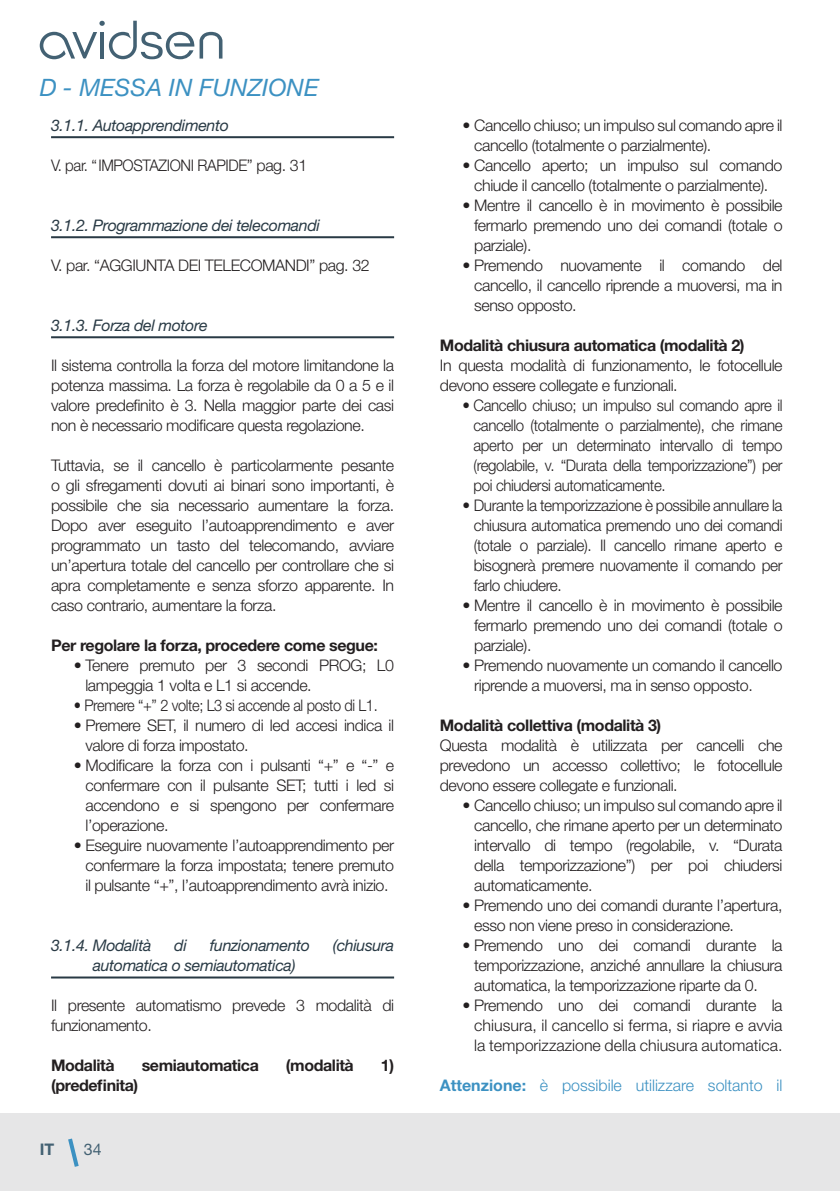
<style>
.page{position:relative;width:840px;height:1191px;background:#fff}
.page>*{position:absolute;margin:0;border:0;box-sizing:border-box;transform-origin:0 0}
.t1{font:italic 24px "Helvetica Neue LT Std";color:#3c91c2}
.t2{font:300 16px/20px "Helvetica Neue LT Std";letter-spacing:-.025em;color:#231f20;text-align:justify}
.t3{font:300 16px/20px "Helvetica Neue LT Std";letter-spacing:-.025em;color:#231f20;text-align:justify;scale:.94 1}
.t4{font:300 16px/20px "Helvetica Neue LT Std";letter-spacing:-.025em;color:#231f20;text-align:justify;scale:.96 1}
.t5{font:700 16px "Helvetica Neue LT Std";letter-spacing:-.025em;color:#231f20}
.t6{font:italic 16px "Helvetica Neue LT Std";letter-spacing:-.025em;color:#293a45}
.t7{font:300 16px "Helvetica Neue LT Std";letter-spacing:-.025em;color:#231f20;scale:.91 1}
.t8{font:300 16px "Helvetica Neue LT Std";color:#3c91c2}
.t9{font:700 16px "Helvetica Neue LT Std";color:#436173}
.t10{font:16px "Helvetica Neue LT Std";color:#436173}
.s1{font-weight:700}
</style>
<div class="page">
<div style="left:0;top:1113px;width:839px;height:78px;background:#e6e6e7"></div>
<svg style="left:68px;top:1138px;width:11px;height:29px"></svg>
<svg style="left:40px;top:21px;width:182px;height:38px"></svg>
<hr style="left:51px;top:136px;width:343px;height:2px;background:#293a45">
<hr style="left:51px;top:236px;width:343px;height:2px;background:#293a45">
<hr style="left:51px;top:336px;width:343px;height:2px;background:#293a45">
<hr style="left:51px;top:976px;width:343px;height:2px;background:#293a45">
<h1 class="t1" style="left:40px;top:73px;width:280px">D - MESSA IN FUNZIONE</h1>
<p class="t6" style="left:51px;top:115px;width:179px">3.1.1. Autoapprendimento</p>
<p class="t3" style="left:51px;top:154px;width:274px">V. par. “IMPOSTAZIONI RAPIDE” pag. 31</p>
<p class="t6" style="left:51px;top:215px;width:270px">3.1.2. Programmazione dei telecomandi</p>
<p class="t2" style="left:51px;top:254px;width:320px">V. par. “AGGIUNTA DEI TELECOMANDI” pag. 32</p>
<p class="t6" style="left:51px;top:315px;width:158px">3.1.3. Forza del motore</p>
<p class="t2" style="left:51px;top:354px;width:344px">Il sistema controlla la forza del motore limitandone la potenza massima. La forza è regolabile da 0 a 5 e il valore predefinito è 3. Nella maggior parte dei casi non è necessario modificare questa regolazione.</p>
<p class="t2" style="left:51px;top:454px;width:344px">Tuttavia, se il cancello è particolarmente pesante o gli sfregamenti dovuti ai binari sono importanti, è possibile che sia necessario aumentare la forza.<br>Dopo aver eseguito l’autoapprendimento e aver programmato un tasto del telecomando, avviare un’apertura totale del cancello per controllare che si apra completamente e senza sforzo apparente. In caso contrario, aumentare la forza.</p>
<p class="t5" style="left:51px;top:635px;width:328px">Per regolare la forza, procedere come segue:</p>
<p class="t2" style="left:85px;top:654px;width:310px;text-indent:-12px">• Tenere premuto per 3 secondi PROG; L0 lampeggia 1 volta e L1 si accende.</p>
<p class="t7" style="left:74px;top:695px;width:335px">• Premere “+” 2 volte; L3 si accende al posto di L1.</p>
<p class="t2" style="left:85px;top:714px;width:310px;text-indent:-12px">• Premere SET, il numero di led accesi indica il valore di forza impostato.</p>
<p class="t2" style="left:85px;top:754px;width:310px;text-indent:-12px">• Modificare la forza con i pulsanti “+” e “-” e confermare con il pulsante SET; tutti i led si accendono e si spengono per confermare l’operazione.</p>
<p class="t2" style="left:85px;top:834px;width:310px;text-indent:-12px">• Eseguire nuovamente l’autoapprendimento per confermare la forza impostata; tenere premuto il pulsante “+”, l’autoapprendimento avrà inizio.</p>
<p class="t6" style="left:51px;top:935px;width:102px">3.1.4. Modalità</p>
<p class="t6" style="left:174px;top:935px;width:14px">di</p>
<p class="t6" style="left:210px;top:935px;width:102px">funzionamento</p>
<p class="t6" style="left:333px;top:935px;width:63px">(chiusura</p>
<p class="t6" style="left:93px;top:955px;width:204px">automatica o semiautomatica)</p>
<p class="t2" style="left:51px;top:994px;width:344px">Il presente automatismo prevede 3 modalità di funzionamento.</p>
<p class="t5" style="left:51px;top:1055px;width:65px">Modalità</p>
<p class="t5" style="left:142px;top:1055px;width:119px">semiautomatica</p>
<p class="t5" style="left:286px;top:1055px;width:69px">(modalità</p>
<p class="t5" style="left:380px;top:1055px;width:15px">1)</p>
<p class="t5" style="left:51px;top:1075px;width:89px">(predefinita)</p>
<p class="t9" style="left:40px;top:1139px;width:16px">IT</p>
<p class="t10" style="left:84px;top:1140px;width:19px">34</p>
<p class="t2" style="left:474px;top:114px;width:310px;text-indent:-12px">• Cancello chiuso; un impulso sul comando apre il cancello (totalmente o parzialmente).</p>
<p class="t2" style="left:462px;top:154px;width:321px;text-align:center">• Cancello aperto; un impulso sul comando chiude il cancello (totalmente o parzialmente).</p>
<p class="t2" style="left:474px;top:194px;width:310px;text-indent:-12px">• Mentre il cancello è in movimento è possibile fermarlo premendo uno dei comandi (totale o parziale).</p>
<p class="t2" style="left:474px;top:254px;width:310px;text-indent:-12px">• Premendo nuovamente il comando del cancello, il cancello riprende a muoversi, ma in senso opposto.</p>
<p class="t5" style="left:439px;top:335px;width:306px">Modalità chiusura automatica (modalità 2)</p>
<p class="t2" style="left:439px;top:354px;width:344px">In questa modalità di funzionamento, le fotocellule devono essere collegate e funzionali.</p>
<p class="t3" style="left:473px;top:394px;width:330px;text-indent:-11px">• Cancello chiuso; un impulso sul comando apre il cancello (totalmente o parzialmente), che rimane aperto per un determinato intervallo di tempo (regolabile, v. “Durata della temporizzazione”) per poi chiudersi automaticamente.</p>
<p class="t4" style="left:473px;top:494px;width:323px;text-indent:-11px">• Durante la temporizzazione è possibile annullare la chiusura automatica premendo uno dei comandi (totale o parziale). Il cancello rimane aperto e bisognerà premere nuovamente il comando per farlo chiudere.</p>
<p class="t2" style="left:474px;top:594px;width:310px;text-indent:-12px">• Mentre il cancello è in movimento è possibile fermarlo premendo uno dei comandi (totale o parziale).</p>
<p class="t2" style="left:474px;top:654px;width:309px;text-indent:-12px">• Premendo nuovamente un comando il cancello riprende a muoversi, ma in senso opposto.</p>
<p class="t5" style="left:439px;top:715px;width:223px">Modalità collettiva (modalità 3)</p>
<p class="t2" style="left:439px;top:734px;width:344px">Questa modalità è utilizzata per cancelli che prevedono un accesso collettivo; le fotocellule devono essere collegate e funzionali.</p>
<p class="t2" style="left:474px;top:794px;width:310px;text-indent:-12px">• Cancello chiuso; un impulso sul comando apre il cancello, che rimane aperto per un determinato intervallo di tempo (regolabile, v. “Durata della temporizzazione”) per poi chiudersi automaticamente.</p>
<p class="t2" style="left:474px;top:894px;width:309px;text-indent:-12px">• Premendo uno dei comandi durante l’apertura, esso non viene preso in considerazione.</p>
<p class="t2" style="left:474px;top:934px;width:309px;text-indent:-12px">• Premendo uno dei comandi durante la temporizzazione, anziché annullare la chiusura automatica, la temporizzazione riparte da 0.</p>
<p class="t2" style="left:474px;top:994px;width:310px;text-indent:-12px">• Premendo uno dei comandi durante la chiusura, il cancello si ferma, si riapre e avvia la temporizzazione della chiusura automatica.</p>
<p class="t8" style="left:439px;top:1075px;width:344px"><span class="s1">Attenzione:</span> è possibile utilizzare soltanto il</p>
</div>
